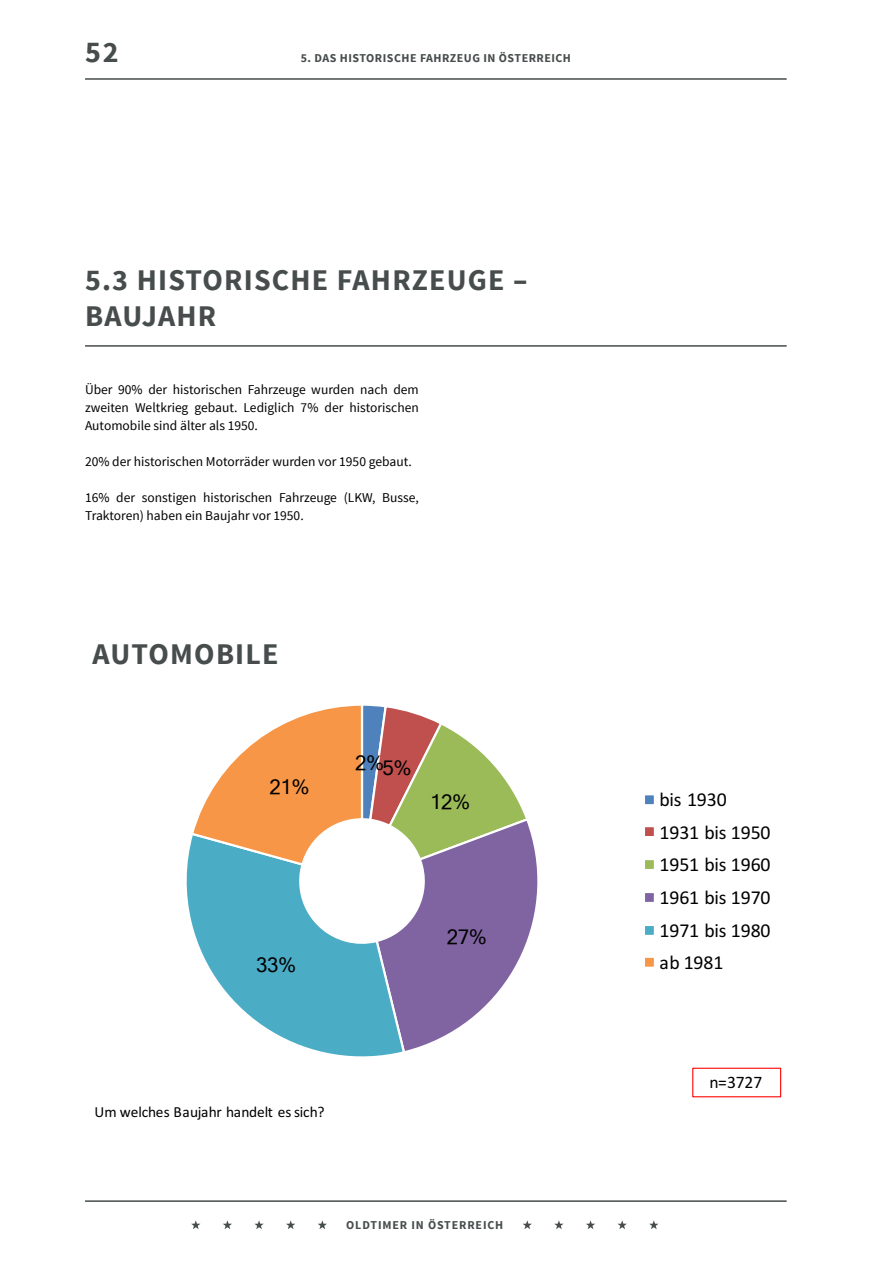
<style>
.page{position:relative;width:893px;height:1263px;background:#fff}
.page>*{position:absolute;margin:0;border:0;box-sizing:border-box;transform-origin:0 0}
.t1{font:700 30px/36px "Source Sans Pro";letter-spacing:.04em;color:#474c4d}
.t2{font:19.8px/32.7px "Calibri";letter-spacing:-.005em;color:#000}
.t3{font:19.8px "Mangal";letter-spacing:-.02em;color:#000}
.t4{font:17.55px "Calibri";color:#000}
.t5{font:15.3px "Calibri";color:#000}
.t6{font:13.5px/18px "Source Sans Pro";color:#000;text-align:justify}
.t7{font:700 12px "Source Sans Pro";letter-spacing:.04em;color:#474c4d}
.t8{font:700 12px "Source Sans Pro";letter-spacing:.07em;color:#474c4d}
</style>
<div class="page">
<svg style="left:318px;top:1220px;width:9px;height:9px"></svg>
<svg style="left:191px;top:1220px;width:9px;height:9px"></svg>
<svg style="left:254px;top:1220px;width:10px;height:9px"></svg>
<svg style="left:223px;top:1220px;width:9px;height:9px"></svg>
<svg style="left:286px;top:1220px;width:9px;height:9px"></svg>
<svg style="left:649px;top:1220px;width:9px;height:9px"></svg>
<svg style="left:523px;top:1220px;width:9px;height:9px"></svg>
<svg style="left:586px;top:1220px;width:9px;height:9px"></svg>
<svg style="left:554px;top:1220px;width:10px;height:9px"></svg>
<svg style="left:617px;top:1220px;width:10px;height:9px"></svg>
<hr style="left:85px;top:1200px;width:702px;height:2px;background:#474c4d">
<hr style="left:85px;top:78px;width:702px;height:2px;background:#474c4d">
<svg style="left:189px;top:705px;width:349px;height:350px"></svg>
<div style="left:644px;top:794px;width:11px;height:11px;background:#4f81bd"></div>
<div style="left:643px;top:793px;width:13px;height:13px;border:2px solid #fff"></div>
<div style="left:644px;top:826px;width:11px;height:11px;background:#c0504d"></div>
<div style="left:643px;top:825px;width:13px;height:13px;border:2px solid #fff"></div>
<div style="left:644px;top:859px;width:11px;height:11px;background:#9bbb59"></div>
<div style="left:643px;top:858px;width:13px;height:13px;border:2px solid #fff"></div>
<div style="left:644px;top:892px;width:11px;height:11px;background:#8064a2"></div>
<div style="left:643px;top:891px;width:13px;height:13px;border:2px solid #fff"></div>
<div style="left:644px;top:925px;width:11px;height:11px;background:#4bacc6"></div>
<div style="left:643px;top:924px;width:13px;height:13px;border:2px solid #fff"></div>
<div style="left:644px;top:957px;width:11px;height:11px;background:#f79646"></div>
<div style="left:643px;top:956px;width:13px;height:13px;border:2px solid #fff"></div>
<div style="left:692px;top:1068px;width:89px;height:29px;border:1px solid #f00"></div>
<hr style="left:85px;top:345px;width:702px;height:2px;background:#474c4d">
<h1 class="t1" style="left:85px;top:35px;width:35px">52</h1>
<p class="t7" style="left:301px;top:50px;width:272px">5. DAS HISTORISCHE FAHRZEUG IN ÖSTERREICH</p>
<h1 class="t1" style="left:85px;top:263px;width:444px">5.3 HISTORISCHE FAHRZEUGE –<br>BAUJAHR</h1>
<p class="t6" style="left:85px;top:381px;width:335px">Über 90% der historischen Fahrzeuge wurden nach dem zweiten Weltkrieg gebaut. Lediglich 7% der historischen Automobile sind älter als 1950.</p>
<p class="t6" style="left:85px;top:453px;width:328px">20% der historischen Motorräder wurden vor 1950 gebaut.</p>
<p class="t6" style="left:85px;top:489px;width:335px">16% der sonstigen historischen Fahrzeuge (LKW, Busse,<br>Traktoren) haben ein Baujahr vor 1950.</p>
<h1 class="t1" style="left:92px;top:637px;width:188px">AUTOMOBILE</h1>
<h2 class="t3" style="left:270px;top:775px;width:42px">21%</h2>
<h2 class="t3" style="left:355px;top:754px;width:58px">2%5%</h2>
<h2 class="t3" style="left:430px;top:791px;width:42px">12%</h2>
<h2 class="t3" style="left:256px;top:953px;width:42px">33%</h2>
<h2 class="t3" style="left:447px;top:926px;width:42px">27%</h2>
<p class="t5" style="left:95px;top:1101px;width:231px">Um welches Baujahr handelt es sich?</p>
<p class="t8" style="left:346px;top:1217px;width:159px">OLDTIMER IN ÖSTERREICH</p>
<h2 class="t2" style="left:660px;top:782px;width:113px">bis 1930<br>1931 bis 1950<br>1951 bis 1960<br>1961 bis 1970<br>1971 bis 1980 ab 1981</h2>
<p class="t4" style="left:709px;top:1069px;width:54px">n=3727</p>
</div>
